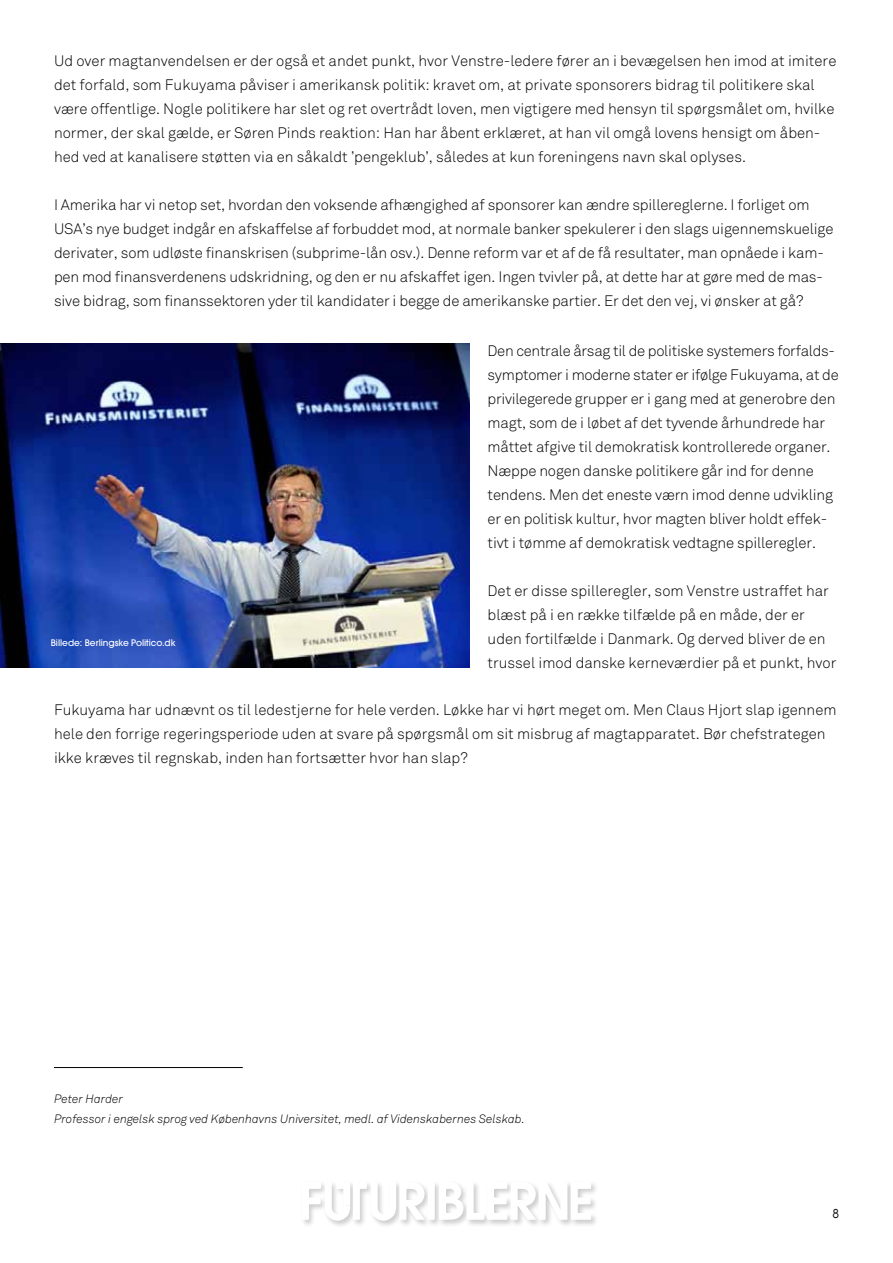
<style>
.page{position:relative;width:893px;height:1263px;background:#fff}
.page>*{position:absolute;margin:0;border:0;box-sizing:border-box;transform-origin:0 0}
.t1{font:300 15px/24px "Akkurat";color:#000}
.t2{font:italic 300 12px/19.5px "Akkurat";color:#000}
.t3{font:12px "Avant Garde";color:#000}
.t4{font:500 9px "Avant Garde";letter-spacing:-.005em;color:#fff}
</style>
<div class="page">
<div style="left:301px;top:1181px;width:297px;height:47px;background:#000;opacity:.2"></div>
<svg style="left:302px;top:1182px;width:123px;height:39px"></svg>
<div style="left:428px;top:1182px;width:7px;height:38px;background:#fff"></div>
<svg style="left:439px;top:1182px;width:152px;height:38px"></svg>
<hr style="left:54px;top:1067px;width:189px;height:1px;background:#000">
<img style="left:0;top:344px;width:469px;height:324px">
<p class="t1" style="left:54px;top:49px;width:784px">Ud over magtanvendelsen er der også et andet punkt, hvor Venstre-ledere fører an i bevægelsen hen imod at imitere det forfald, som Fukuyama påviser i amerikansk politik: kravet om, at private sponsorers bidrag til politikere skal være offentlige. Nogle politikere har slet og ret overtrådt loven, men vigtigere med hensyn til spørgsmålet om, hvilke normer, der skal gælde, er Søren Pinds reaktion: Han har åbent erklæret, at han vil omgå lovens hensigt om åben&shy;hed ved at kanalisere støtten via en såkaldt ’pengeklub’, således at kun foreningens navn skal oplyses.</p>
<p class="t1" style="left:54px;top:193px;width:781px">I Amerika har vi netop set, hvordan den voksende afhængighed af sponsorer kan ændre spillereglerne. I forliget om USA’s nye budget indgår en afskaffelse af forbuddet mod, at normale banker spekulerer i den slags uigennemskuelige derivater, som udløste finanskrisen (subprime-lån osv.). Denne reform var et af de få resultater, man opnåede i kam&shy;pen mod finansverdenens udskridning, og den er nu afskaffet igen. Ingen tvivler på, at dette har at gøre med de mas&shy;sive bidrag, som finanssektoren yder til kandidater i begge de amerikanske partier. Er det den vej, vi ønsker at gå?</p>
<p class="t1" style="left:488px;top:339px;width:353px">Den centrale årsag til de politiske systemers forfalds&shy;symptomer i moderne stater er ifølge Fukuyama, at de privilegerede grupper er i gang med at generobre den magt, som de i løbet af det tyvende århundrede har måttet afgive til demokratisk kontrollerede organer.<br>Næppe nogen danske politikere går ind for denne tendens. Men det eneste værn imod denne udvikling er en politisk kultur, hvor magten bliver holdt effek&shy;tivt i tømme af demokratisk vedtagne spilleregler.</p>
<p class="t1" style="left:488px;top:579px;width:350px">Det er disse spilleregler, som Venstre ustraffet har blæst på i en række tilfælde på en måde, der er uden fortilfælde i Danmark. Og derved bliver de en trussel imod danske kerneværdier på et punkt, hvor</p>
<p class="t1" style="left:54px;top:698px;width:784px">Fukuyama har udnævnt os til ledestjerne for hele verden. Løkke har vi hørt meget om. Men Claus Hjort slap igennem hele den forrige regeringsperiode uden at svare på spørgsmål om sit misbrug af magtapparatet. Bør chefstrategen ikke kræves til regnskab, inden han fortsætter hvor han slap?</p>
<p class="t4" style="left:51px;top:638px;width:126px">Billede: Berlingske Politico.dk</p>
<p class="t2" style="left:54px;top:1090px;width:472px">Peter Harder<br>Professor i engelsk sprog ved Københavns Universitet, medl. af Videnskabernes Selskab.</p>
<p class="t3" style="left:832px;top:1207px;width:8px">8</p>
</div>
